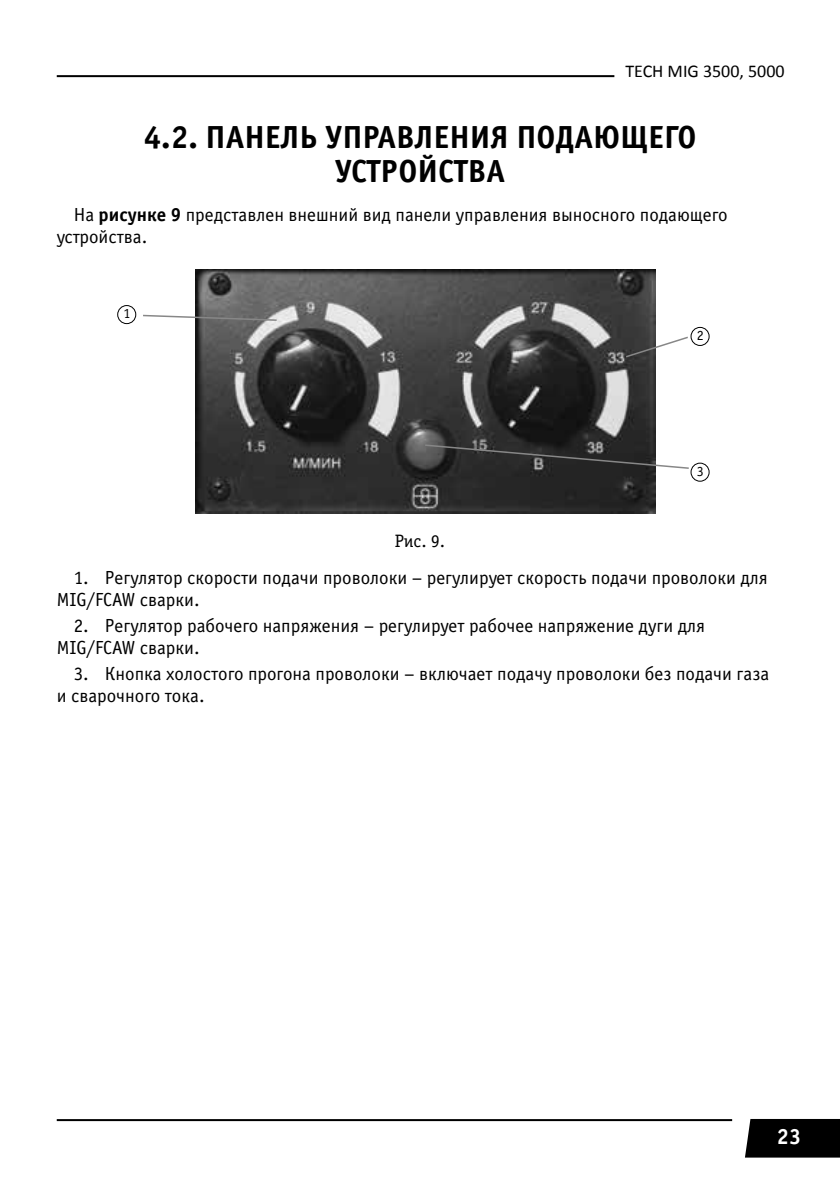
<style>
.page{position:relative;width:840px;height:1191px;background:#fff}
.page>*{position:absolute;margin:0;border:0;box-sizing:border-box;transform-origin:0 0}
.t1{font:700 32px/34px "Officina Sans C";color:#000;text-align:center}
.t2{font:700 22px "Officina Serif C";color:#fff}
.t3{font:19px/22px "Officina Sans C";color:#000}
.t4{font:18px "Calibri";color:#000}
.t5{font:18px "Officina Serif C";color:#000}
.t6{font:14px "Officina Sans C";color:#000}
.s1{font-weight:700}
</style>
<div class="page">
<div style="left:745px;top:1119px;width:94px;height:38px;background:#000"></div>
<hr style="left:57px;top:1119px;width:674px;height:2px;background:#000">
<hr style="left:57px;top:75px;width:557px;height:2px;background:#000">
<img style="left:195px;top:269px;width:460px;height:244px">
<div style="left:117px;top:305px;width:19px;height:19px;border:1px solid #000;border-radius:50%"></div>
<div style="left:690px;top:327px;width:19px;height:19px;border:1px solid #000;border-radius:50%"></div>
<div style="left:690px;top:462px;width:19px;height:20px;border:1px solid #000;border-radius:50%"></div>
<svg style="left:624px;top:335px;width:64px;height:23px"></svg>
<svg style="left:143px;top:314px;width:135px;height:8px"></svg>
<svg style="left:423px;top:443px;width:266px;height:27px"></svg>
<p class="t4" style="left:625px;top:60px;width:161px">TECH MIG 3500, 5000</p>
<h1 class="t1" style="left:143px;top:121px;width:554px">4.2. ПАНЕЛЬ УПРАВЛЕНИЯ ПОДАЮЩЕГО<br>УСТРОЙСТВА</h1>
<p class="t3" style="left:57px;top:204px;width:672px;text-indent:17px">На <span class="s1">рисунке 9</span> представлен внешний вид панели управления выносного подающего устройства.</p>
<p class="t6" style="left:123px;top:306px;width:8px">1</p>
<p class="t6" style="left:696px;top:328px;width:8px">2</p>
<p class="t6" style="left:696px;top:463px;width:8px">3</p>
<p class="t5" style="left:394px;top:531px;width:52px">Рис. 9.</p>
<p class="t3" style="left:57px;top:566px;width:712px;text-indent:17px">1. Регулятор скорости подачи проволоки – регулирует скорость подачи проволоки для<br>MIG/FCAW сварки.</p>
<p class="t3" style="left:57px;top:614px;width:649px;text-indent:17px">2. Регулятор рабочего напряжения – регулирует рабочее напряжение дуги для<br>MIG/FCAW сварки.</p>
<p class="t3" style="left:57px;top:662px;width:713px;text-indent:17px">3. Кнопка холостого прогона проволоки – включает подачу проволоки без подачи газа и сварочного тока.</p>
<p class="t2" style="left:776px;top:1124px;width:26px">23</p>
</div>
